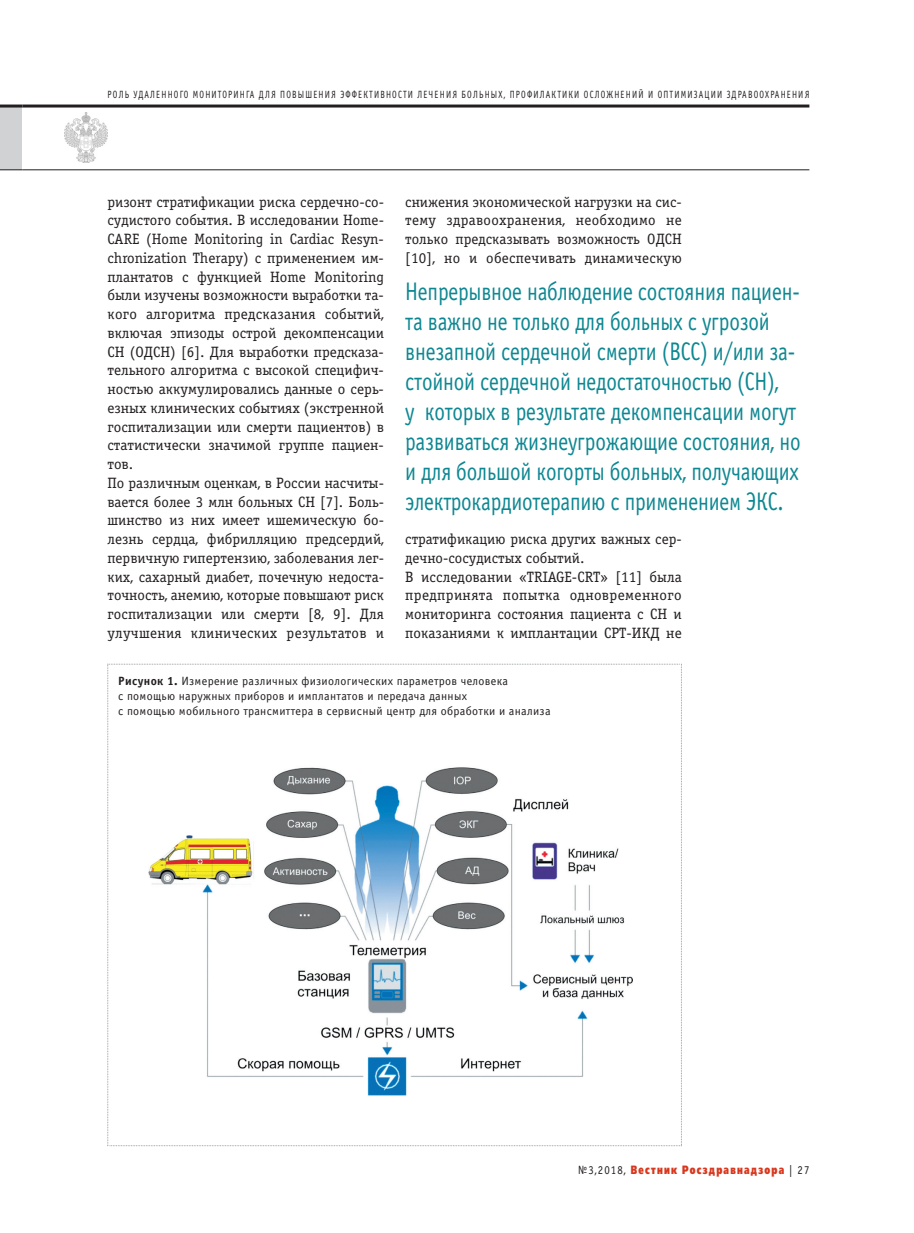
<style>
.page{position:relative;width:914px;height:1233px;background:#fff}
.page>*{position:absolute;margin:0;border:0;box-sizing:border-box;transform-origin:0 0}
.t1{font:25.5px/30px "Officina Sans C";letter-spacing:-.01em;color:#0d8791;scale:.83 1}
.t2{font:15px/18.8px "Officina Serif C";color:#231f20}
.t3{font:12px/15px "Officina Sans C";letter-spacing:.025em;color:#231f20}
.t4{font:12px "Free Set Black C";letter-spacing:.15em;color:#d8381e;scale:.7 1}
.t5{font:10.5px "Officina Sans C";letter-spacing:.14em;color:#231f20;scale:.79 1}
.s1{font-weight:700}
.s2{font-family:"Officina Sans C";color:#231f20}
</style>
<div class="page">
<div style="left:0;top:106px;width:22px;height:64px;background:#d1d2d4"></div>
<img style="left:65px;top:112px;width:42px;height:50px">
<hr style="left:22px;top:105px;width:787px;height:3px;background:#231f20">
<hr style="left:22px;top:169px;width:787px;height:1px;background:#231f20">
<hr style="left:0;top:105px;width:22px;height:3px;background:#231f20">
<svg style="left:107px;top:664px;width:575px;height:482px"></svg>
<div style="left:148px;top:746px;width:484px;height:373px;background:#fff"></div>
<img style="left:148px;top:767px;width:484px;height:329px">
<svg style="left:0;top:169px;width:22px;height:1px"></svg>
<p class="t5" style="left:107px;top:90px;width:889px">РОЛЬ УДАЛЕННОГО МОНИТОРИНГА ДЛЯ ПОВЫШЕНИЯ ЭФФЕКТИВНОСТИ ЛЕЧЕНИЯ БОЛЬНЫХ, ПРОФИЛАКТИКИ ОСЛОЖНЕНИЙ И ОПТИМИЗАЦИИ ЗДРАВООХРАНЕНИЯ</p>
<p class="t2" style="left:107px;top:193px;width:278px">ризонт стратификации риска сердечно-со&shy;судистого события. В исследовании Home-CARE (Home Monitoring in Cardiac Resyn&shy;chronization Therapy) с применением им&shy;плантатов с функцией Home Monitoring были изучены возможности выработки та&shy;кого алгоритма предсказания событий, включая эпизоды острой декомпенсации СН (ОДСН) [6]. Для выработки предсказа&shy;тельного алгоритма с высокой специфич&shy;ностью аккумулировались данные о серь&shy;езных клинических событиях (экстренной госпитализации или смерти пациентов) в статистически значимой группе пациен&shy;тов.<br>По различным оценкам, в России насчиты&shy;вается более 3 млн больных СН [7]. Боль&shy;шинство из них имеет ишемическую бо&shy;лезнь сердца, фибрилляцию предсердий, первичную гипертензию, заболевания лег&shy;ких, сахарный диабет, почечную недоста&shy;точность, анемию, которые повышают риск госпитализации или смерти [8, 9]. Для улучшения клинических результатов и</p>
<p class="t2" style="left:405px;top:193px;width:278px;text-align:justify">снижения экономической нагрузки на сис&shy;тему здравоохранения, необходимо не только предсказывать возможность ОДСН [10], но и обеспечивать динамическую</p>
<p class="t1" style="left:405px;top:279px;width:478px">Непрерывное наблюдение состояния пациен&shy;та важно не только для больных с угрозой внезапной сердечной смерти (ВСС) и/или за&shy;стойной сердечной недостаточностью (СН),<br>у которых в результате декомпенсации могут развиваться жизнеугрожающие состояния, но и для большой когорты больных, получающих электрокардиотерапию с применением ЭКС.</p>
<p class="t2" style="left:405px;top:531px;width:278px">стратификацию риска других важных сер&shy;дечно-сосудистых событий.<br>В исследовании «TRIAGE-CRT» [11] была предпринята попытка одновременного мониторинга состояния пациента с СН и показаниями к имплантации СРТ-ИКД не</p>
<p class="t3" style="left:118px;top:675px;width:434px"><span class="s1">Рисунок 1.</span> Измерение различных физиологических параметров человека<br>с помощью наружных приборов и имплантатов и передача данных<br>с помощью мобильного трансмиттера в сервисный центр для обработки и анализа</p>
<p class="t4" style="left:578px;top:1165px;width:332px"><span class="s2">№3,2018,</span> Вестник Росздравнадзора <span class="s2">| 27</span></p>
</div>
